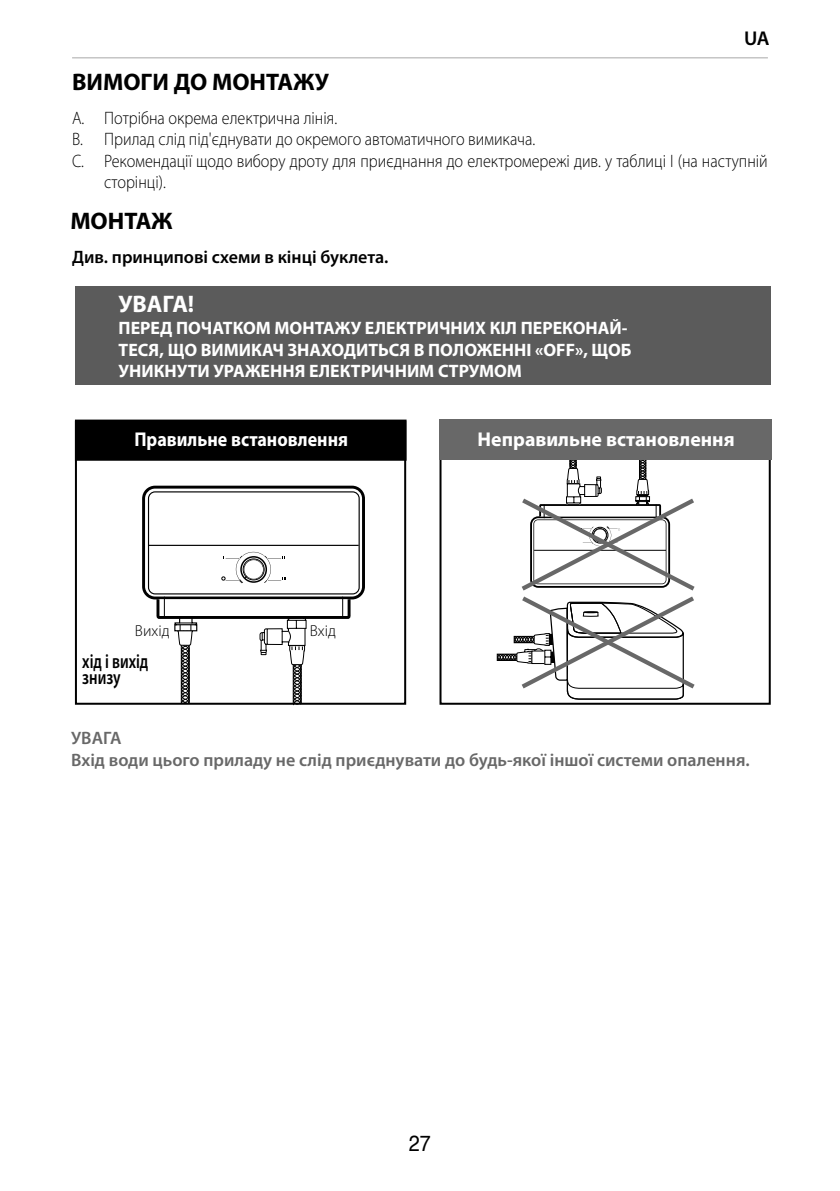
<style>
.page{position:relative;width:840px;height:1191px;background:#fff}
.page>*{position:absolute;margin:0;border:0;box-sizing:border-box;transform-origin:0 0}
.t1{font:700 24px "Myriad Pro";color:#000}
.t2{font:700 24px "Myriad Pro";color:#fff}
.t3{font:22px "Helvetica";color:#000;scale:.9 1}
.t4{font:700 20px "Myriad Pro";color:#fff}
.t5{font:700 20px "Myriad Pro";color:#fff;scale:.9 1}
.t6{font:600 20px/16px "Myriad Pro";color:#000;scale:.75 1}
.t7{font:600 20px "Myriad Pro";color:#000}
.t8{font:300 18px "Myriad Pro";color:#000;scale:.9 1}
.t9{font:700 18px/21.6px "Myriad Pro";color:#fff}
.t10{font:600 18px/21.6px "Myriad Pro";color:#686868}
.t11{font:700 18px "Helvetica";color:#fff}
.t12{font:600 18px "Myriad Pro";color:#000}
.t13{font:300 16px "Myriad Pro";color:#000}
.t14{font:700 14px/12px "Helvetica";color:#000}
.t15{font:300 14px "Helvetica";color:#000;scale:.9 1}
</style>
<div class="page">
<hr style="left:72px;top:57px;width:695px;height:1px;background:#a9a9a9">
<div style="left:75px;top:287px;width:695px;height:98px;background:#5b5b5b"></div>
<div style="left:439px;top:429px;width:331px;height:275px;border:2px solid #000"></div>
<div style="left:439px;top:419px;width:332px;height:41px;background:#686868"></div>
<div style="left:76px;top:420px;width:329px;height:40px;background:#000"></div>
<div style="left:75px;top:419px;width:331px;height:42px;border:2px solid #000"></div>
<svg style="left:142px;top:485px;width:223px;height:220px"></svg>
<svg style="left:497px;top:460px;width:202px;height:245px"></svg>
<div style="left:82px;top:653px;width:80px;height:42px;background:#fff"></div>
<div style="left:105px;top:624px;width:65px;height:22px;background:#fff"></div>
<div style="left:310px;top:624px;width:64px;height:22px;background:#fff"></div>
<p class="t7" style="left:743px;top:31px;width:27px">UA</p>
<h1 class="t1" style="left:72px;top:70px;width:258px">ВИМОГИ ДО МОНТАЖУ</h1>
<p class="t8" style="left:72px;top:109px;width:296px">A. Потрібна окрема електрична лінія.</p>
<p class="t8" style="left:72px;top:130px;width:516px">B. Прилад слід під'єднувати до окремого автоматичного вимикача.</p>
<p class="t8" style="left:72px;top:152px;width:774px">C. Рекомендації щодо вибору дроту для приєднання до електромережі див. у таблиці I (на наступній</p>
<p class="t8" style="left:104px;top:173px;width:70px">сторінці).</p>
<h1 class="t1" style="left:70px;top:209px;width:104px">МОНТАЖ</h1>
<p class="t12" style="left:72px;top:249px;width:318px">Див. принципові схеми в кінці буклета.</p>
<h1 class="t2" style="left:118px;top:292px;width:77px">УВАГА!</h1>
<p class="t9" style="left:118px;top:317px;width:514px">ПЕРЕД ПОЧАТКОМ МОНТАЖУ ЕЛЕКТРИЧНИХ КІЛ ПЕРЕКОНАЙ-<br>ТЕСЯ, ЩО ВИМИКАЧ ЗНАХОДИТЬСЯ В ПОЛОЖЕННІ «OFF», ЩОБ<br>УНИКНУТИ УРАЖЕННЯ ЕЛЕКТРИЧНИМ СТРУМОМ</p>
<p class="t11" style="left:161px;top:432px;width:166px">Correct Installation</p>
<p class="t4" style="left:477px;top:429px;width:258px">Неправильне встановлення</p>
<p class="t11" style="left:518px;top:432px;width:179px">Incorrect Installation</p>
<p class="t5" style="left:134px;top:429px;width:239px">Правильне встановлення</p>
<p class="t13" style="left:135px;top:622px;width:36px">Вихід</p>
<p class="t13" style="left:310px;top:622px;width:28px">Вхід</p>
<p class="t15" style="left:136px;top:626px;width:39px">Outlet</p>
<p class="t15" style="left:313px;top:626px;width:28px">Inlet</p>
<p class="t14" style="left:84px;top:654px;width:74px">Inlet and outlet at the bottom</p>
<p class="t6" style="left:82px;top:655px;width:90px">хід і вихід знизу</p>
<p class="t10" style="left:71px;top:729px;width:679px">УВАГА<br>Вхід води цього приладу не слід приєднувати до будь-якої іншої системи опалення.</p>
<p class="t3" style="left:409px;top:1130px;width:26px">27</p>
</div>
